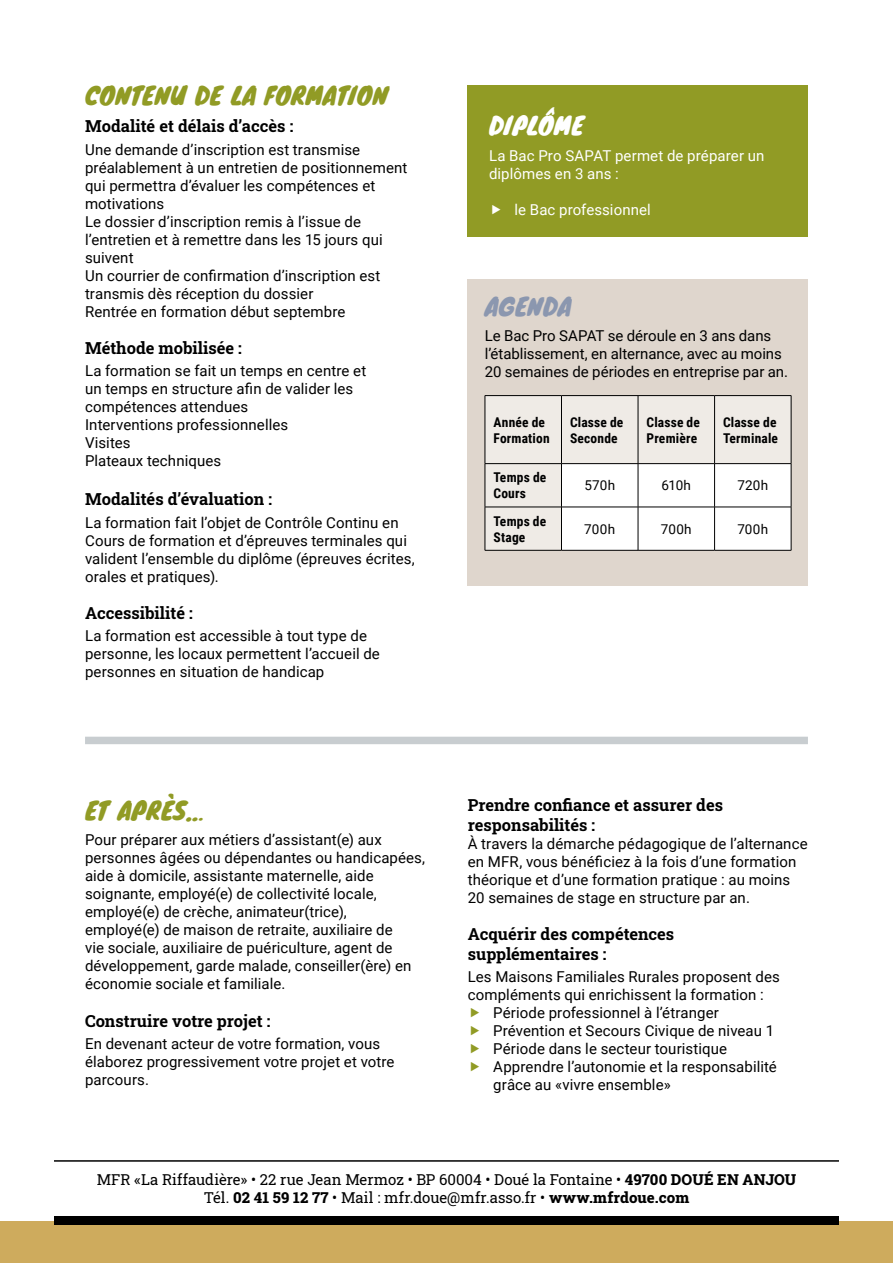
<style>
.page{position:relative;width:893px;height:1263px;background:#fff}
.page>*{position:absolute;margin:0;border:0;box-sizing:border-box;transform-origin:0 0}
.t1{font:24px "Knewave";letter-spacing:.015em;color:#919b25}
.t2{font:24px "Knewave";letter-spacing:.015em;color:#fff}
.t3{font:24px "Knewave";letter-spacing:.02em;color:#8b97af}
.t4{font:700 16.5px/19.5px "Roboto Slab";color:#000}
.t5{font:15px/18px "Roboto";letter-spacing:.005em;color:#000}
.t6{font:15px/18px "Roboto Slab";color:#000;text-align:center}
.t7{font:15px/18px "Roboto";letter-spacing:.005em;color:#fff}
.t8{font:700 13.5px/16.2px "Roboto Condensed";letter-spacing:.015em;color:#000}
.t9{font:13.5px "Roboto";letter-spacing:.025em;color:#000}
.s1{font-weight:800}
</style>
<div class="page">
<div style="left:0;top:1221px;width:893px;height:42px;background:#ceab5d"></div>
<div style="left:54px;top:1216px;width:785px;height:9px;background:#000"></div>
<hr style="left:54px;top:1160px;width:785px;height:2px;background:#000">
<div style="left:85px;top:737px;width:723px;height:7px;background:#c8cdd0"></div>
<div style="left:468px;top:279px;width:340px;height:306px;background:#dfd6cd"></div>
<div style="left:486px;top:396px;width:305px;height:154px;background:#efebe6"></div>
<div style="left:562px;top:464px;width:229px;height:86px;background:#fff"></div>
<hr style="left:485px;top:395px;width:76px;height:1px;background:#000">
<hr style="left:485px;top:396px;width:1px;height:67px;background:#000">
<hr style="left:561px;top:395px;width:77px;height:1px;background:#000">
<hr style="left:638px;top:395px;width:77px;height:1px;background:#000">
<hr style="left:715px;top:395px;width:76px;height:1px;background:#000">
<hr style="left:791px;top:396px;width:1px;height:67px;background:#000">
<hr style="left:485px;top:464px;width:1px;height:43px;background:#000">
<hr style="left:791px;top:464px;width:1px;height:43px;background:#000">
<hr style="left:485px;top:507px;width:1px;height:43px;background:#000">
<hr style="left:791px;top:507px;width:1px;height:43px;background:#000">
<hr style="left:485px;top:550px;width:76px;height:1px;background:#000">
<hr style="left:561px;top:550px;width:77px;height:1px;background:#000">
<hr style="left:638px;top:550px;width:77px;height:1px;background:#000">
<hr style="left:715px;top:550px;width:76px;height:1px;background:#000">
<hr style="left:561px;top:396px;width:1px;height:67px;background:#000">
<hr style="left:638px;top:396px;width:1px;height:67px;background:#000">
<hr style="left:714px;top:396px;width:1px;height:67px;background:#000">
<hr style="left:485px;top:463px;width:76px;height:1px;background:#000">
<hr style="left:561px;top:463px;width:77px;height:1px;background:#000">
<hr style="left:561px;top:464px;width:1px;height:43px;background:#000">
<hr style="left:638px;top:463px;width:77px;height:1px;background:#000">
<hr style="left:638px;top:464px;width:1px;height:43px;background:#000">
<hr style="left:715px;top:463px;width:76px;height:1px;background:#000">
<hr style="left:714px;top:464px;width:1px;height:43px;background:#000">
<hr style="left:485px;top:507px;width:76px;height:1px;background:#000">
<hr style="left:561px;top:507px;width:77px;height:1px;background:#000">
<hr style="left:561px;top:507px;width:1px;height:43px;background:#000">
<hr style="left:638px;top:507px;width:77px;height:1px;background:#000">
<hr style="left:638px;top:507px;width:1px;height:43px;background:#000">
<hr style="left:715px;top:507px;width:76px;height:1px;background:#000">
<hr style="left:714px;top:507px;width:1px;height:43px;background:#000">
<div style="left:468px;top:85px;width:340px;height:151px;background:#919b25"></div>
<h1 class="t1" style="left:85px;top:77px;width:304px">CONTENU DE LA FORMATION</h1>
<p class="t4" style="left:85px;top:116px;width:210px">Modalité et délais d’accès :</p>
<p class="t5" style="left:85px;top:140px;width:324px">Une demande d’inscription est transmise préalablement à un entretien de positionnement qui permettra d’évaluer les compétences et motivations<br>Le dossier d’inscription remis à l’issue de l’entretien et à remettre dans les 15 jours qui suivent<br>Un courrier de confirmation d’inscription est transmis dès réception du dossier<br>Rentrée en formation début septembre</p>
<p class="t4" style="left:85px;top:338px;width:158px">Méthode mobilisée :</p>
<p class="t5" style="left:85px;top:361px;width:283px">La formation se fait un temps en centre et un temps en structure afin de valider les compétences attendues<br>Interventions professionnelles<br>Visites<br>Plateaux techniques</p>
<p class="t4" style="left:85px;top:489px;width:188px">Modalités d’évaluation :</p>
<p class="t5" style="left:85px;top:513px;width:331px">La formation fait l’objet de Contrôle Continu en Cours de formation et d’épreuves terminales qui valident l’ensemble du diplôme (épreuves écrites, orales et pratiques).</p>
<p class="t4" style="left:85px;top:603px;width:109px">Accessibilité :</p>
<p class="t5" style="left:85px;top:626px;width:296px">La formation est accessible à tout type de personne, les locaux permettent l’accueil de personnes en situation de handicap</p>
<h1 class="t2" style="left:489px;top:107px;width:96px">DIPLÔME</h1>
<p class="t7" style="left:489px;top:146px;width:277px">La Bac Pro SAPAT permet de préparer un diplômes en 3 ans :</p>
<p class="t7" style="left:514px;top:200px;width:138px">le Bac professionnel</p>
<h1 class="t3" style="left:485px;top:287px;width:88px">AGENDA</h1>
<p class="t5" style="left:485px;top:326px;width:305px">Le Bac Pro SAPAT se déroule en 3 ans dans l’établissement, en alternance, avec au moins<br>20 semaines de périodes en entreprise par an.</p>
<p class="t8" style="left:493px;top:413px;width:58px">Année de<br>Formation</p>
<p class="t8" style="left:570px;top:413px;width:55px">Classe de<br>Seconde</p>
<p class="t8" style="left:646px;top:413px;width:55px">Classe de<br>Première</p>
<p class="t8" style="left:723px;top:413px;width:56px">Classe de<br>Terminale</p>
<p class="t8" style="left:493px;top:469px;width:54px">Temps de<br>Cours</p>
<p class="t9" style="left:584px;top:476px;width:32px">570h</p>
<p class="t9" style="left:662px;top:476px;width:31px">610h</p>
<p class="t9" style="left:737px;top:476px;width:32px">720h</p>
<p class="t8" style="left:493px;top:512px;width:54px">Temps de<br>Stage</p>
<p class="t9" style="left:584px;top:519px;width:32px">700h</p>
<p class="t9" style="left:661px;top:519px;width:32px">700h</p>
<p class="t9" style="left:737px;top:519px;width:32px">700h</p>
<h1 class="t1" style="left:85px;top:791px;width:119px">ET APRÈS…</h1>
<p class="t5" style="left:85px;top:830px;width:342px">Pour préparer aux métiers d’assistant(e) aux personnes âgées ou dépendantes ou handicapées, aide à domicile, assistante maternelle, aide soignante, employé(e) de collectivité locale, employé(e) de crèche, animateur(trice), employé(e) de maison de retraite, auxiliaire de<br>vie sociale, auxiliaire de puériculture, agent de développement, garde malade, conseiller(ère) en économie sociale et familiale.</p>
<p class="t4" style="left:85px;top:1010px;width:187px">Construire votre projet :</p>
<p class="t5" style="left:85px;top:1034px;width:311px">En devenant acteur de votre formation, vous élaborez progressivement votre projet et votre parcours.</p>
<p class="t4" style="left:468px;top:795px;width:257px">Prendre confiance et assurer des responsabilités :</p>
<p class="t5" style="left:468px;top:834px;width:341px">À travers la démarche pédagogique de l’alternance en MFR, vous bénéficiez à la fois d’une formation théorique et d’une formation pratique : au moins 20 semaines de stage en structure par an.</p>
<p class="t4" style="left:468px;top:924px;width:208px">Acquérir des compétences supplémentaires :</p>
<p class="t5" style="left:468px;top:967px;width:314px">Les Maisons Familiales Rurales proposent des</p>
<p class="t5" style="left:468px;top:985px;width:298px">compléments qui enrichissent la formation :</p>
<p class="t5" style="left:493px;top:1003px;width:227px">Période professionnel à l’étranger</p>
<p class="t5" style="left:493px;top:1021px;width:282px">Prévention et Secours Civique de niveau 1</p>
<p class="t5" style="left:493px;top:1039px;width:235px">Période dans le secteur touristique</p>
<p class="t5" style="left:493px;top:1057px;width:285px">Apprendre l’autonomie et la responsabilité</p>
<p class="t5" style="left:493px;top:1075px;width:179px">grâce au «vivre ensemble»</p>
<p class="t6" style="left:97px;top:1170px;width:701px">MFR «La Riffaudière» • 22 rue Jean Mermoz • BP 60004 • Doué la Fontaine • <span class="s1">49700 DOUÉ EN ANJOU<br></span>Tél. <span class="s1">02 41 59 12 77</span> • Mail : mfr.doue@mfr.asso.fr • <span class="s1">www.mfrdoue.com</span></p>
</div>
